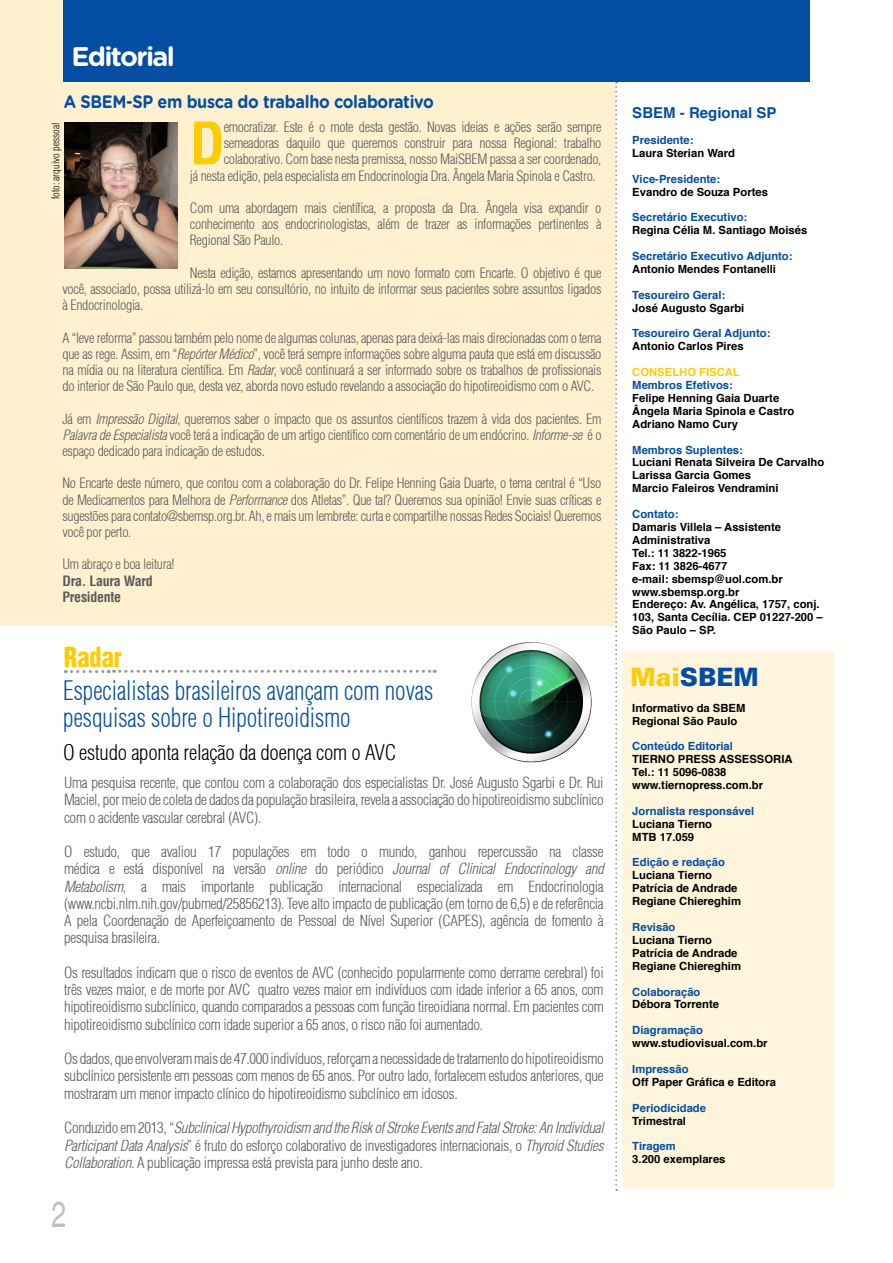
<style>
.page{position:relative;width:893px;height:1263px;background:#fff}
.page>*{position:absolute;margin:0;border:0;box-sizing:border-box;transform-origin:0 0}
.t1{font:700 condensed 57.15px "Helvetica";color:#ffcb05}
.t2{font:condensed 36px "Helvetica";color:#bcbec0;scale:.9 1}
.t3{font:700 27px "Gotham Rounded";letter-spacing:-.06em;color:#fff}
.t4{font:900 condensed 27px "Helvetica";color:#ffcb05;scale:.9 1}
.t5{font:300 condensed 26.25px/27px "Helvetica";color:#034ea2;scale:.9 1}
.t6{font:25.5px "USA Black Plain";color:#034ea2}
.t7{font:300 condensed 21px "Helvetica";letter-spacing:-.01em;color:#000}
.t8{font:700 18px "Gotham Rounded";letter-spacing:-.02em;color:#034ea2;scale:.9 1}
.t9{font:300 condensed 15px/17.2px "Helvetica";letter-spacing:-.02em;color:#58595b;text-align:justify}
.t10{font:700 15px "Helvetica";color:#034ea2}
.t11{font:300 condensed 13.95px/16.2px "Helvetica";letter-spacing:-.02em;color:#58595b;text-align:justify}
.t12{font:700 condensed 13.95px/16.2px "Helvetica";letter-spacing:-.02em;color:#58595b}
.t13{font:700 11.25px/12.9px "Helvetica";color:#000}
.t14{font:700 11.25px "Helvetica";color:#034ea2}
.t15{font:700 11.25px "Helvetica";color:#ffcb05}
.t16{font:300 condensed 10.5px "Helvetica";color:#000}
.s1{font-style:italic}
.s2{color:#ffcb05}
</style>
<div class="page">
<div style="left:0;top:0;width:615px;height:625px;background:#fff1d0"></div>
<div style="left:64px;top:0;width:746px;height:82px;background:#034ea2"></div>
<svg style="left:615px;top:82px;width:2px;height:1109px"></svg>
<img style="left:64px;top:122px;width:113px;height:147px">
<div style="left:622px;top:652px;width:211px;height:536px;background:#fff5dd"></div>
<svg style="left:65px;top:670px;width:370px;height:3px"></svg>
<img style="left:471px;top:642px;width:121px;height:121px">
<h3 class="t3" style="left:72px;top:36px;width:105px">Editorial</h3>
<p class="t8" style="left:64px;top:88px;width:413px">A SBEM-SP em busca do trabalho colaborativo</p>
<h1 class="t1" style="left:190px;top:108px;width:36px">D</h1>
<p class="t11" style="left:224px;top:119px;width:379px">emocratizar. Este é o mote desta gestão. Novas ideias e ações serão sempre</p>
<p class="t16" style="left:49px;top:199px;width:78px;rotate:-90deg">foto: arquivo pessoal</p>
<p class="t11" style="left:224px;top:135px;width:379px">semeadoras daquilo que queremos construir para nossa Regional: trabalho</p>
<p class="t11" style="left:224px;top:151px;width:379px">colaborativo. Com base nesta premissa, nosso MaiSBEM passa a ser coordenado,</p>
<p class="t11" style="left:190px;top:167px;width:407px">já nesta edição, pela especialista em Endocrinologia Dra. Ângela Maria Spinola e Castro.</p>
<p class="t11" style="left:190px;top:200px;width:413px">Com uma abordagem mais científica, a proposta da Dra. Ângela visa expandir o conhecimento aos endocrinologistas, além de trazer as informações pertinentes à Regional São Paulo.</p>
<p class="t11" style="left:62px;top:265px;width:540px;text-indent:127px">Nesta edição, estamos apresentando um novo formato com Encarte. O objetivo é que você, associado, possa utilizá-lo em seu consultório, no intuito de informar seus pacientes sobre assuntos ligados à Endocrinologia.</p>
<p class="t11" style="left:62px;top:329px;width:540px">A “leve reforma” passou também pelo nome de algumas colunas, apenas para deixá-las mais direcionadas com o tema que as rege. Assim, em “<span class="s1">Repórter Médico</span>”, você terá sempre informações sobre alguma pauta que está em discussão na mídia ou na literatura científica. Em <span class="s1">Radar</span>, você continuará a ser informado sobre os trabalhos de profissionais do interior de São Paulo que, desta vez, aborda novo estudo revelando a associação do hipotireoidismo com o AVC.</p>
<p class="t11" style="left:62px;top:410px;width:541px">Já em <span class="s1">Impressão Digital</span>, queremos saber o impacto que os assuntos científicos trazem à vida dos pacientes. Em <span class="s1">Palavra de Especialista</span> você terá a indicação de um artigo científico com comentário de um endócrino. <span class="s1">Informe-se</span> é o espaço dedicado para indicação de estudos.</p>
<p class="t11" style="left:62px;top:475px;width:540px">No Encarte deste número, que contou com a colaboração do Dr. Felipe Henning Gaia Duarte, o tema central é “Uso de Medicamentos para Melhora de <span class="s1">Performance</span> dos Atletas”. Que tal? Queremos sua opinião! Envie suas críticas e sugestões para contato@sbemsp.org.br. Ah, e mais um lembrete: curta e compartilhe nossas Redes Sociais! Queremos você por perto.</p>
<p class="t11" style="left:62px;top:556px;width:114px">Um abraço e boa leitura!</p>
<p class="t12" style="left:62px;top:572px;width:92px">Dra. Laura Ward<br>Presidente</p>
<h3 class="t4" style="left:64px;top:640px;width:66px">Radar</h3>
<h3 class="t5" style="left:63px;top:677px;width:413px">Especialistas brasileiros avançam com novas pesquisas sobre o Hipotireoidismo</h3>
<h3 class="t7" style="left:63px;top:739px;width:335px">O estudo aponta relação da doença com o AVC</h3>
<p class="t9" style="left:64px;top:774px;width:541px">Uma pesquisa recente, que contou com a colaboração dos especialistas Dr. José Augusto Sgarbi e Dr. Rui Maciel, por meio de coleta de dados da população brasileira, revela a associação do hipotireoidismo subclínico com o acidente vascular cerebral (AVC).</p>
<p class="t9" style="left:64px;top:843px;width:541px">O estudo, que avaliou 17 populações em todo o mundo, ganhou repercussão na classe médica e está disponível na versão <span class="s1">online</span> do periódico <span class="s1">Journal of Clinical Endocrinology and Metabolism</span>, a mais importante publicação internacional especializada em Endocrinologia (www.ncbi.nlm.nih.gov/pubmed/25856213). Teve alto impacto de publicação (em torno de 6,5) e de referência A pela Coordenação de Aperfeiçoamento de Pessoal de Nível Superior (CAPES), agência de fomento à pesquisa brasileira.</p>
<p class="t9" style="left:64px;top:964px;width:541px">Os resultados indicam que o risco de eventos de AVC (conhecido popularmente como derrame cerebral) foi três vezes maior, e de morte por AVC quatro vezes maior em indivíduos com idade inferior a 65 anos, com hipotireoidismo subclínico, quando comparados a pessoas com função tireoidiana normal. Em pacientes com hipotireoidismo subclínico com idade superior a 65 anos, o risco não foi aumentado.</p>
<p class="t9" style="left:64px;top:1050px;width:541px">Os dados, que envolveram mais de 47.000 indivíduos, reforçam a necessidade de tratamento do hipotireoidismo subclínico persistente em pessoas com menos de 65 anos. Por outro lado, fortalecem estudos anteriores, que mostraram um menor impacto clínico do hipotireoidismo subclínico em idosos.</p>
<p class="t9" style="left:64px;top:1119px;width:541px">Conduzido em 2013, “<span class="s1">Subclinical Hypothyroidism and the Risk of Stroke Events and Fatal Stroke: An Individual Participant Data Analysis</span>” é fruto do esforço colaborativo de investigadores internacionais, o <span class="s1">Thyroid Studies Collaboration</span>. A publicação impressa está prevista para junho deste ano.</p>
<h2 class="t2" style="left:52px;top:1193px;width:18px">2</h2>
<p class="t10" style="left:632px;top:101px;width:146px">SBEM - Regional SP</p>
<p class="t14" style="left:632px;top:131px;width:63px">Presidente:</p>
<p class="t13" style="left:632px;top:147px;width:104px">Laura Sterian Ward</p>
<p class="t14" style="left:632px;top:170px;width:89px">Vice-Presidente:</p>
<p class="t13" style="left:632px;top:185px;width:137px">Evandro de Souza Portes</p>
<p class="t14" style="left:632px;top:208px;width:117px">Secretário Executivo:</p>
<p class="t13" style="left:632px;top:224px;width:177px">Regina Célia M. Santiago Moisés</p>
<p class="t14" style="left:632px;top:247px;width:162px">Secretário Executivo Adjunto:</p>
<p class="t13" style="left:632px;top:263px;width:145px">Antonio Mendes Fontanelli</p>
<p class="t14" style="left:632px;top:286px;width:94px">Tesoureiro Geral:</p>
<p class="t13" style="left:632px;top:301px;width:114px">José Augusto Sgarbi</p>
<p class="t14" style="left:632px;top:324px;width:140px">Tesoureiro Geral Adjunto:</p>
<p class="t13" style="left:632px;top:340px;width:113px">Antonio Carlos Pires</p>
<p class="t15" style="left:632px;top:363px;width:109px">CONSELHO FISCAL</p>
<p class="t14" style="left:632px;top:376px;width:102px">Membros Efetivos:</p>
<p class="t13" style="left:632px;top:392px;width:163px">Felipe Henning Gaia Duarte<br>Ângela Maria Spinola e Castro<br>Adriano Namo Cury</p>
<p class="t14" style="left:632px;top:440px;width:112px">Membros Suplentes:</p>
<p class="t13" style="left:632px;top:456px;width:193px">Luciani Renata Silveira De Carvalho<br>Larissa Garcia Gomes<br>Marcio Faleiros Vendramini</p>
<p class="t14" style="left:632px;top:505px;width:48px">Contato:</p>
<p class="t13" style="left:632px;top:521px;width:192px">Damaris Villela – Assistente<br>Administrativa<br>Tel.: 11 3822-1965<br>Fax: 11 3826-4677<br>e-mail: sbemsp@uol.com.br www.sbemsp.org.br<br>Endereço: Av. Angélica, 1757, conj.<br>103, Santa Cecília. CEP 01227-200 –<br>São Paulo – SP.</p>
<h3 class="t6" style="left:630px;top:661px;width:130px"><span class="s2">Mai</span>SBEM</h3>
<p class="t13" style="left:632px;top:701px;width:115px">Informativo da SBEM<br>Regional São Paulo</p>
<p class="t14" style="left:632px;top:737px;width:102px">Conteúdo Editorial</p>
<p class="t13" style="left:632px;top:753px;width:162px">TIERNO PRESS ASSESSORIA<br>Tel.: 11 5096-0838 www.tiernopress.com.br</p>
<p class="t14" style="left:632px;top:802px;width:123px">Jornalista responsável</p>
<p class="t13" style="left:632px;top:817px;width:81px">Luciana Tierno<br>MTB 17.059</p>
<p class="t14" style="left:632px;top:853px;width:94px">Edição e redação</p>
<p class="t13" style="left:632px;top:869px;width:110px">Luciana Tierno<br>Patrícia de Andrade<br>Regiane Chiereghim</p>
<p class="t14" style="left:632px;top:918px;width:45px">Revisão</p>
<p class="t13" style="left:632px;top:934px;width:110px">Luciana Tierno<br>Patrícia de Andrade<br>Regiane Chiereghim</p>
<p class="t14" style="left:632px;top:982px;width:70px">Colaboração</p>
<p class="t13" style="left:632px;top:998px;width:88px">Débora Torrente</p>
<p class="t14" style="left:632px;top:1021px;width:72px">Diagramação</p>
<p class="t13" style="left:632px;top:1037px;width:137px">www.studiovisual.com.br</p>
<p class="t14" style="left:632px;top:1060px;width:58px">Impressão</p>
<p class="t13" style="left:632px;top:1075px;width:145px">Off Paper Gráfica e Editora</p>
<p class="t14" style="left:632px;top:1098px;width:75px">Periodicidade</p>
<p class="t13" style="left:632px;top:1114px;width:55px">Trimestral</p>
<p class="t14" style="left:632px;top:1137px;width:45px">Tiragem</p>
<p class="t13" style="left:632px;top:1153px;width:95px">3.200 exemplares</p>
</div>
